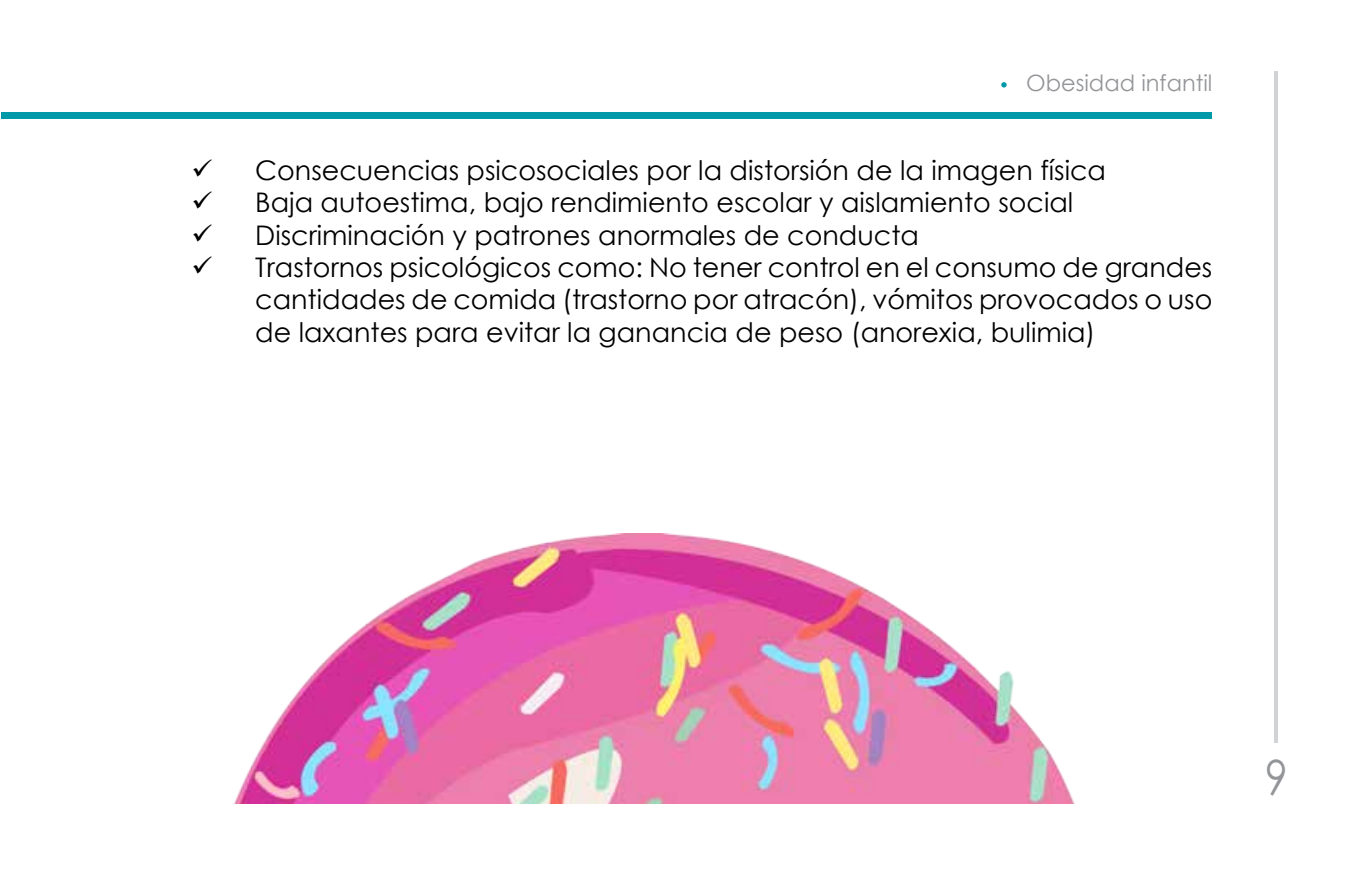
<style>
.page{position:relative;width:1372px;height:893px;background:#fff}
.page>*{position:absolute;margin:0;border:0;box-sizing:border-box;transform-origin:0 0}
.t1{font:48.6px "Century Gothic";color:#939598;scale:.83 1}
.t2{font:27px/32.4px "Century Gothic";color:#000;text-align:justify}
.t3{font:22.5px "Century Gothic";color:#939598}
</style>
<div class="page">
<hr style="left:1274px;top:71px;width:3px;height:671px;background:#d1d3d4">
<div style="left:2px;top:112px;width:1210px;height:6px;background:#0099a8"></div>
<svg style="left:1001px;top:82px;width:5px;height:6px"></svg>
<img style="left:234px;top:534px;width:841px;height:270px">
<p class="t3" style="left:1026px;top:67px;width:188px">Obesidad infantil</p>
<p class="t2" style="left:191px;top:153px;width:916px">✓ Consecuencias psicosociales por la distorsión de la imagen física</p>
<p class="t2" style="left:191px;top:186px;width:883px">✓ Baja autoestima, bajo rendimiento escolar y aislamiento social</p>
<p class="t2" style="left:191px;top:218px;width:729px">✓ Discriminación y patrones anormales de conducta</p>
<p class="t2" style="left:255px;top:251px;width:958px;text-indent:-64px">✓ Trastornos psicológicos como: No tener control en el consumo de grandes cantidades de comida (trastorno por atracón), vómitos provocados o uso de laxantes para evitar la ganancia de peso (anorexia, bulimia)</p>
<h1 class="t1" style="left:1264px;top:743px;width:29px">9</h1>
</div>
